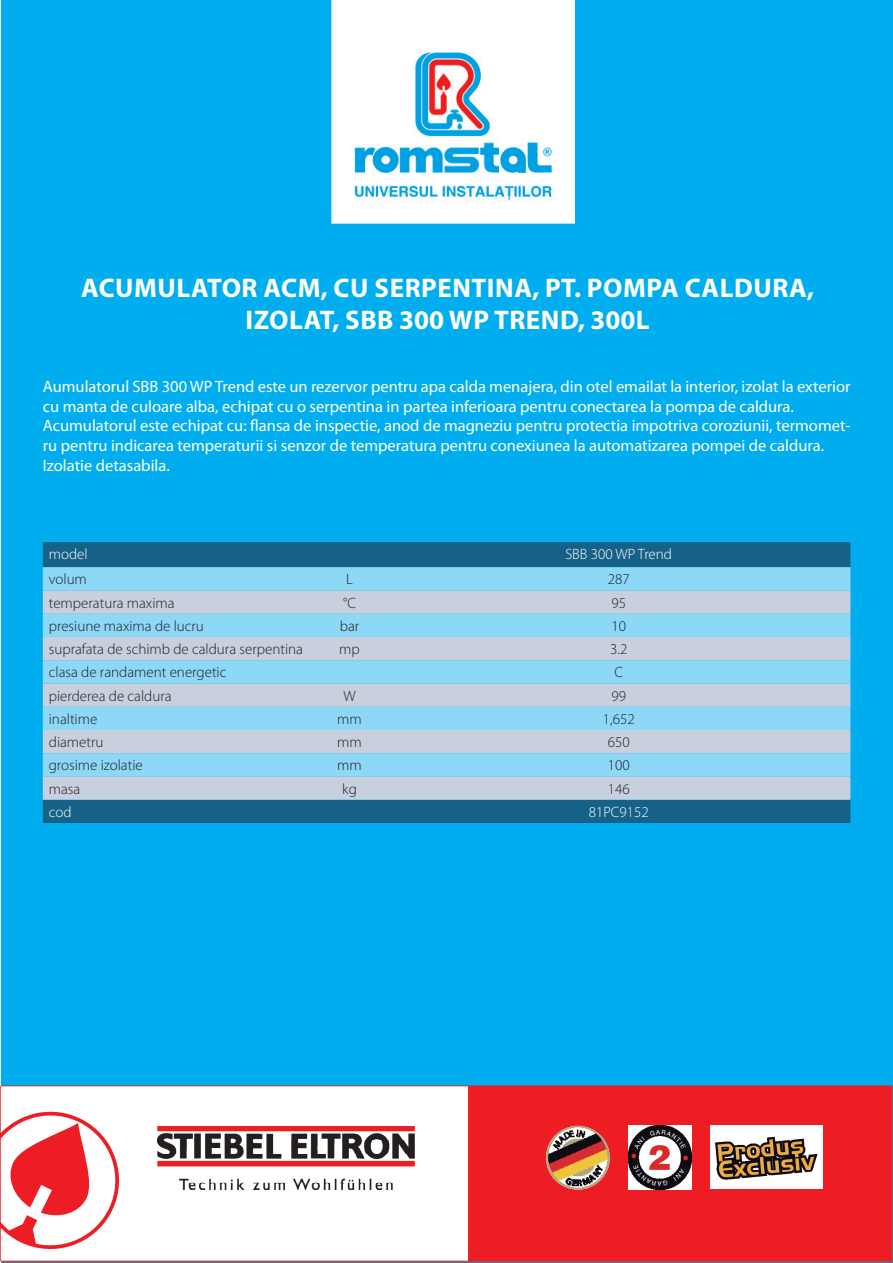
<style>
.page{position:relative;width:893px;height:1263px;background:#fff}
.page>*{position:absolute;margin:0;border:0;box-sizing:border-box;transform-origin:0 0}
.t1{font:700 27px/32.4px "Myriad Pro";letter-spacing:.02em;color:#fff;text-align:center}
.t2{font:16.5px/19.8px "Myriad Pro";color:#fff}
.t3{font:300 15px "Myriad Pro";color:#231f20}
.t4{font:300 15px "Myriad Pro";color:#fff}
</style>
<div class="page">
<div style="left:1px;top:1px;width:891px;height:1261px;background:#00aeef"></div>
<img style="left:332px;top:1px;width:242px;height:223px">
<div style="left:1px;top:1086px;width:891px;height:175px;background:#ee1d23"></div>
<svg style="left:1px;top:1086px;width:467px;height:175px;fill:#fff"></svg>
<div style="left:43px;top:542px;width:807px;height:281px;background:#166188"></div>
<div style="left:43px;top:567px;width:807px;height:23px;background:#8dd7f7"></div>
<svg style="left:43px;top:590px;width:807px;height:210px;fill:#c8d0de"></svg>
<img style="left:157px;top:1126px;width:258px;height:63px">
<img style="left:628px;top:1126px;width:64px;height:63px">
<img style="left:546px;top:1126px;width:64px;height:63px;border-radius:31px">
<img style="left:710px;top:1126px;width:112px;height:63px">
<h1 class="t1" style="left:81px;top:270px;width:735px">ACUMULATOR ACM, CU SERPENTINA, PT. POMPA CALDURA,<br>IZOLAT, SBB 300 WP TREND, 300L</h1>
<p class="t2" style="left:43px;top:376px;width:809px">Aumulatorul SBB 300 WP Trend este un rezervor pentru apa calda menajera, din otel emailat la interior, izolat la exterior cu manta de culoare alba, echipat cu o serpentina in partea inferioara pentru conectarea la pompa de caldura.<br>Acumulatorul este echipat cu: flansa de inspectie, anod de magneziu pentru protectia impotriva coroziunii, termomet&shy;ru pentru indicarea temperaturii si senzor de temperatura pentru conexiunea la automatizarea pompei de caldura.<br>Izolatie detasabila.</p>
<p class="t4" style="left:49px;top:546px;width:40px">model</p>
<p class="t4" style="left:565px;top:546px;width:108px">SBB 300 WP Trend</p>
<p class="t3" style="left:49px;top:571px;width:40px">volum</p>
<p class="t3" style="left:346px;top:571px;width:8px">L</p>
<p class="t3" style="left:608px;top:571px;width:23px">287</p>
<p class="t3" style="left:49px;top:594px;width:127px">temperatura maxima</p>
<p class="t3" style="left:343px;top:594px;width:14px">°C</p>
<p class="t3" style="left:611px;top:594px;width:16px">95</p>
<p class="t3" style="left:49px;top:618px;width:157px">presiune maxima de lucru</p>
<p class="t3" style="left:340px;top:618px;width:21px">bar</p>
<p class="t3" style="left:611px;top:618px;width:16px">10</p>
<p class="t3" style="left:49px;top:641px;width:256px">suprafata de schimb de caldura serpentina</p>
<p class="t3" style="left:339px;top:641px;width:22px">mp</p>
<p class="t3" style="left:610px;top:641px;width:19px">3.2</p>
<p class="t3" style="left:49px;top:664px;width:179px">clasa de randament energetic</p>
<p class="t3" style="left:614px;top:664px;width:10px">C</p>
<p class="t3" style="left:49px;top:687px;width:124px">pierderea de caldura</p>
<p class="t3" style="left:343px;top:687px;width:14px">W</p>
<p class="t3" style="left:611px;top:687px;width:16px">99</p>
<p class="t3" style="left:49px;top:711px;width:50px">inaltime</p>
<p class="t3" style="left:337px;top:711px;width:26px">mm</p>
<p class="t3" style="left:603px;top:711px;width:33px">1,652</p>
<p class="t3" style="left:49px;top:734px;width:56px">diametru</p>
<p class="t3" style="left:337px;top:734px;width:26px">mm</p>
<p class="t3" style="left:608px;top:734px;width:23px">650</p>
<p class="t3" style="left:49px;top:757px;width:95px">grosime izolatie</p>
<p class="t3" style="left:337px;top:757px;width:26px">mm</p>
<p class="t3" style="left:608px;top:757px;width:23px">100</p>
<p class="t3" style="left:49px;top:780px;width:33px">masa</p>
<p class="t3" style="left:342px;top:780px;width:16px">kg</p>
<p class="t3" style="left:608px;top:780px;width:23px">146</p>
<p class="t4" style="left:49px;top:804px;width:24px">cod</p>
<p class="t4" style="left:589px;top:804px;width:61px">81PC9152</p>
</div>
